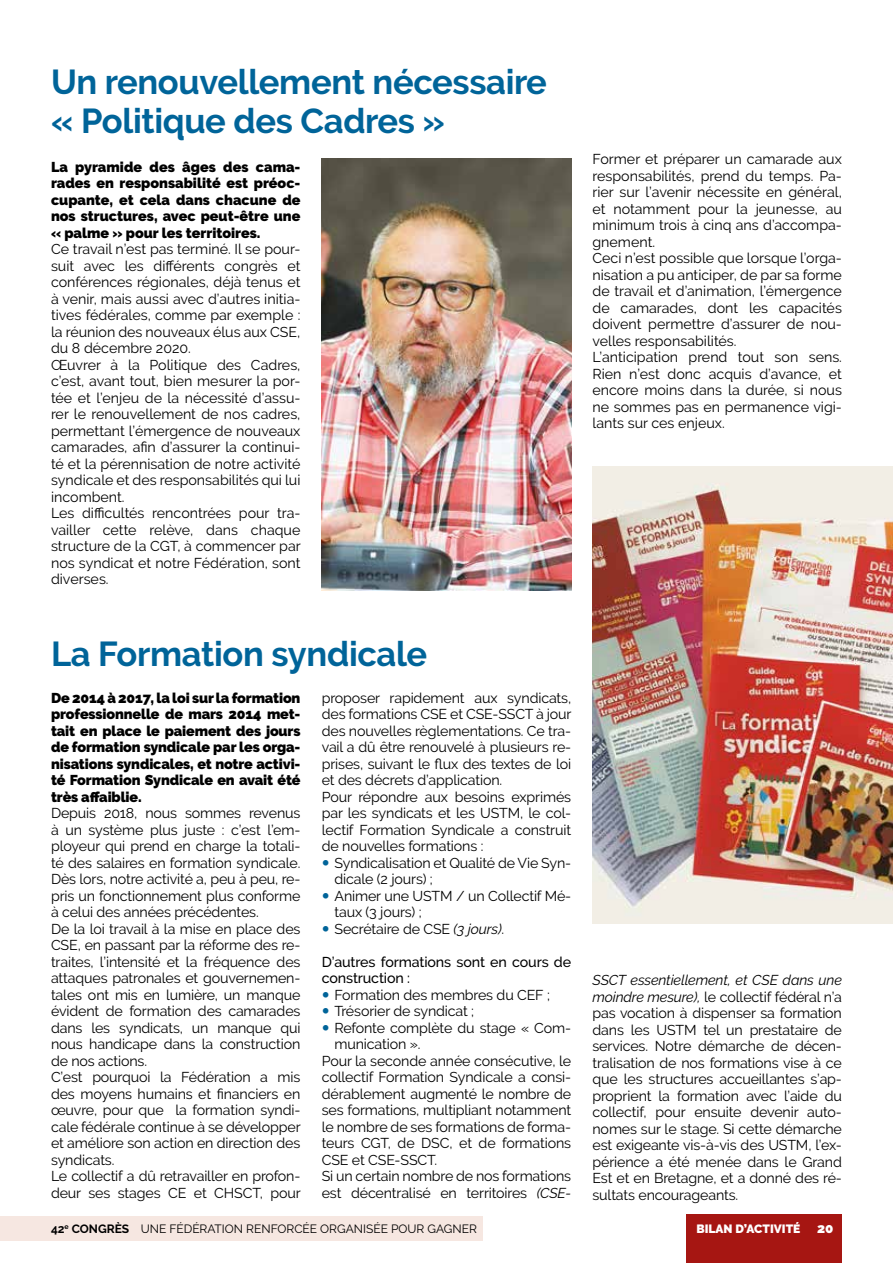
<style>
.page{position:relative;width:893px;height:1263px;background:#fff}
.page>*{position:absolute;margin:0;border:0;box-sizing:border-box;transform-origin:0 0}
.t1{font:700 34.5px/39px "Raleway";letter-spacing:-.01em;color:#006499}
.t2{font:14.25px/16.5px "Raleway";letter-spacing:-.01em;color:#000}
.t3{font:900 14.25px/16.5px "Raleway";letter-spacing:-.01em;color:#000;text-align:justify}
.t4{font:500 14.25px/16.5px "Raleway";letter-spacing:-.01em;color:#000}
.t5{font:12px "Raleway";color:#000}
.t6{font:900 12px "Raleway";color:#fff}
.s1{font-style:italic}
.s2{font-weight:700}
.s3{font-size:13.5px}
</style>
<div class="page">
<div style="left:0;top:1216px;width:483px;height:25px;background:#f6e7e1"></div>
<div style="left:687px;top:1214px;width:155px;height:49px;background:#a61612"></div>
<img style="left:322px;top:158px;width:249px;height:432px">
<img style="left:592px;top:466px;width:301px;height:457px">
<h1 class="t1" style="left:51px;top:63px;width:497px">Un renouvellement nécessaire « Politique des Cadres »</h1>
<p class="t3" style="left:51px;top:159px;width:251px">La pyramide des âges des cama&shy;rades en responsabilité est préoc&shy;cupante, et cela dans chacune de nos structures, avec peut-être une « palme » pour les territoires.</p>
<p class="t2" style="left:51px;top:241px;width:251px">Ce travail n’est pas terminé. Il se pour&shy;suit avec les différents congrès et conférences régionales, déjà tenus et à venir, mais aussi avec d’autres initia&shy;tives fédérales, comme par exemple : la réunion des nouveaux élus aux CSE, du 8 décembre 2020.<br>Œuvrer à la Politique des Cadres, c’est, avant tout, bien mesurer la por&shy;tée et l’enjeu de la nécessité d’assu&shy;rer le renouvellement de nos cadres, permettant l’émergence de nouveaux camarades, afin d’assurer la continui&shy;té et la pérennisation de notre activité syndicale et des responsabilités qui lui incombent.<br>Les difficultés rencontrées pour tra&shy;vailler cette relève, dans chaque structure de la CGT, à commencer par nos syndicat et notre Fédération, sont diverses.</p>
<p class="t2" style="left:592px;top:151px;width:251px">Former et préparer un camarade aux responsabilités, prend du temps. Pa&shy;rier sur l’avenir nécessite en général, et notamment pour la jeunesse, au minimum trois à cinq ans d’accompa&shy;gnement.<br>Ceci n’est possible que lorsque l’orga&shy;nisation a pu anticiper, de par sa forme de travail et d’animation, l’émergence de camarades, dont les capacités doivent permettre d’assurer de nou&shy;velles responsabilités.<br>L’anticipation prend tout son sens.<br>Rien n’est donc acquis d’avance, et encore moins dans la durée, si nous ne sommes pas en permanence vigi&shy;lants sur ces enjeux.</p>
<h1 class="t1" style="left:51px;top:635px;width:378px">La Formation syndicale</h1>
<p class="t3" style="left:51px;top:689px;width:251px">De 2014 à 2017, la loi sur la formation professionnelle de mars 2014 met&shy;tait en place le paiement des jours de formation syndicale par les orga&shy;nisations syndicales, et notre activi&shy;té Formation Syndicale en avait été très affaiblie.</p>
<p class="t2" style="left:51px;top:805px;width:251px">Depuis 2018, nous sommes revenus à un système plus juste : c’est l’em&shy;ployeur qui prend en charge la totali&shy;té des salaires en formation syndicale.<br>Dès lors, notre activité a, peu à peu, re&shy;pris un fonctionnement plus conforme à celui des années précédentes.<br>De la loi travail à la mise en place des CSE, en passant par la réforme des re&shy;traites, l’intensité et la fréquence des attaques patronales et gouvernemen&shy;tales ont mis en lumière, un manque évident de formation des camarades dans les syndicats, un manque qui nous handicape dans la construction de nos actions.<br>C’est pourquoi la Fédération a mis des moyens humains et financiers en œuvre, pour que la formation syndi&shy;cale fédérale continue à se développer et améliore son action en direction des syndicats.<br>Le collectif a dû retravailler en profon&shy;deur ses stages CE et CHSCT, pour</p>
<p class="t2" style="left:322px;top:689px;width:251px">proposer rapidement aux syndicats, des formations CSE et CSE-SSCT à jour des nouvelles règlementations. Ce tra&shy;vail a dû être renouvelé à plusieurs re&shy;prises, suivant le flux des textes de loi et des décrets d’application.<br>Pour répondre aux besoins exprimés par les syndicats et les USTM, le col&shy;lectif Formation Syndicale a construit de nouvelles formations :</p>
<p class="t2" style="left:334px;top:854px;width:238px">Syndicalisation et Qualité de Vie Syn&shy;dicale (2 jours) ;<br>Animer une USTM / un Collectif Mé&shy;taux (3 jours) ;<br>Secrétaire de CSE <span class="s1">(3 jours)</span>.</p>
<p class="t4" style="left:322px;top:953px;width:251px">D’autres formations sont en cours de construction :</p>
<p class="t2" style="left:334px;top:986px;width:217px">Formation des membres du CEF ;</p>
<p class="t2" style="left:334px;top:1003px;width:141px">Trésorier de syndicat ;</p>
<p class="t2" style="left:334px;top:1019px;width:238px">Refonte complète du stage « Com-</p>
<p class="t2" style="left:334px;top:1036px;width:87px">munication ».</p>
<p class="t2" style="left:322px;top:1052px;width:251px">Pour la seconde année consécutive, le</p>
<p class="t2" style="left:322px;top:1069px;width:251px">collectif Formation Syndicale a consi-</p>
<p class="t2" style="left:322px;top:1085px;width:251px">dérablement augmenté le nombre de</p>
<p class="t2" style="left:322px;top:1102px;width:251px">ses formations, multipliant notamment</p>
<p class="t2" style="left:322px;top:1118px;width:251px">le nombre de ses formations de forma-</p>
<p class="t2" style="left:322px;top:1135px;width:251px">teurs CGT, de DSC, et de formations</p>
<p class="t2" style="left:322px;top:1151px;width:117px">CSE et CSE-SSCT.</p>
<p class="t2" style="left:322px;top:1168px;width:251px">Si un certain nombre de nos formations</p>
<p class="t2" style="left:322px;top:1184px;width:251px">est décentralisé en territoires <span class="s1">(CSE-</span></p>
<p class="t2" style="left:592px;top:972px;width:251px;text-align:justify"><span class="s1">SSCT essentiellement, et CSE dans une moindre mesure),</span> le collectif fédéral n’a pas vocation à dispenser sa formation dans les USTM tel un prestataire de services. Notre démarche de décen&shy;tralisation de nos formations vise à ce que les structures accueillantes s’ap&shy;proprient la formation avec l’aide du collectif, pour ensuite devenir auto&shy;nomes sur le stage. Si cette démarche est exigeante vis-à-vis des USTM, l’ex&shy;périence a été menée dans le Grand Est et en Bretagne, et a donné des ré&shy;sultats encourageants.</p>
<p class="t5" style="left:51px;top:1222px;width:427px"><span class="s2">42</span><sup>e</sup> <span class="s2">CONGRÈS</span> UNE FÉDÉRATION RENFORCÉE ORGANISÉE POUR GAGNER</p>
<p class="t6" style="left:696px;top:1222px;width:138px">BILAN D’ACTIVITÉ <span class="s3">20</span></p>
</div>
